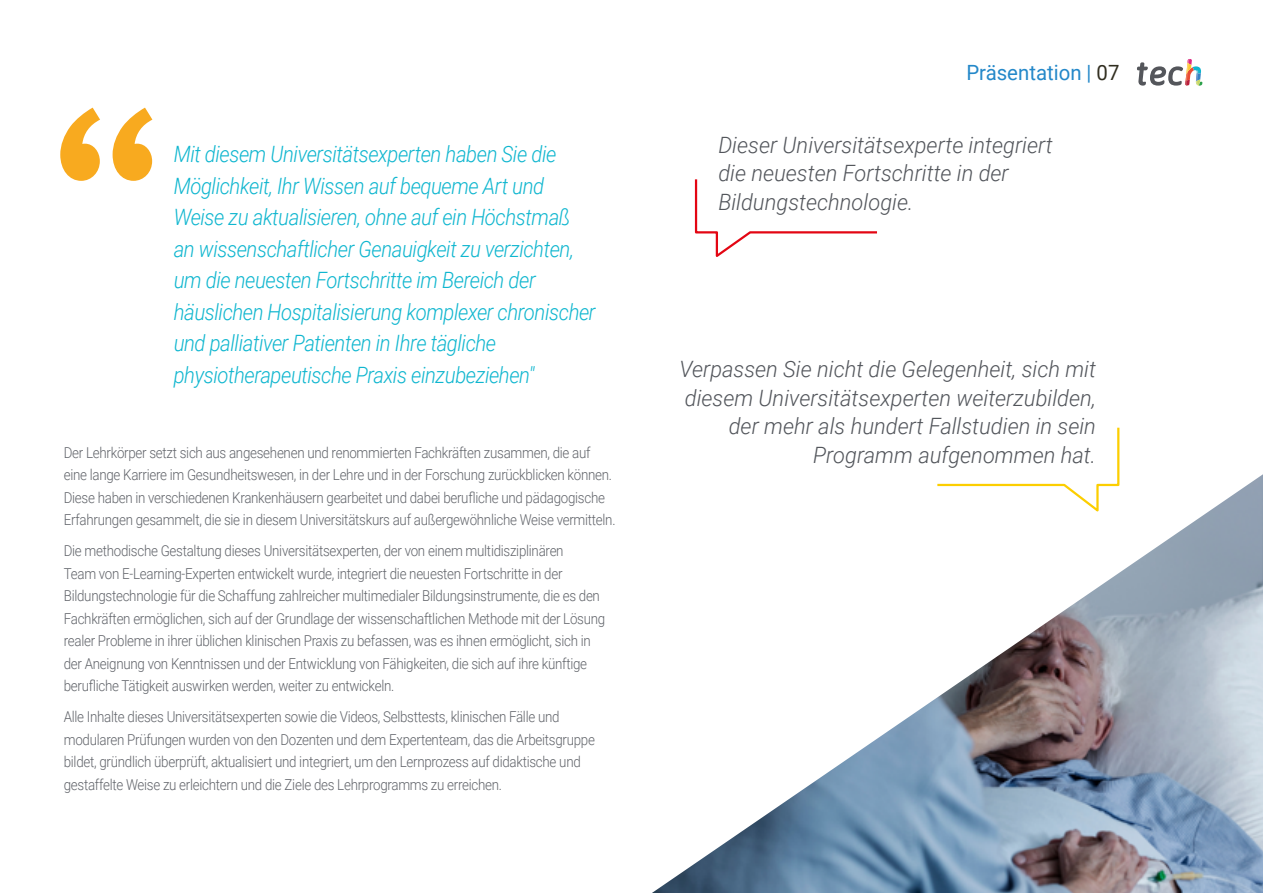
<style>
.page{position:relative;width:1263px;height:893px;background:#fff}
.page>*{position:absolute;margin:0;border:0;box-sizing:border-box;transform-origin:0 0}
.t1{font:italic 300 22.5px/31.5px "Roboto";letter-spacing:-.02em;color:#0fb6cf;scale:.9 1}
.t2{font:italic 300 22.5px/28.5px "Roboto";color:#52555b;text-align:right}
.t3{font:21px "Roboto";color:#2488c9}
.t4{font:300 15px/22.5px "Roboto";letter-spacing:-.02em;color:#61646a;scale:.89 1}
.s1{color:#312e20}
</style>
<div class="page">
<svg style="left:1117px;top:427px;width:3px;height:47px"></svg>
<svg style="left:694px;top:179px;width:183px;height:78px"></svg>
<svg style="left:60px;top:108px;width:92px;height:73px"></svg>
<img style="left:652px;top:474px;width:611px;height:419px">
<svg style="left:1137px;top:59px;width:65px;height:27px"></svg>
<p class="t1" style="left:174px;top:138px;width:470px">Mit diesem Universitätsexperten haben Sie die Möglichkeit, Ihr Wissen auf bequeme Art und Weise zu aktualisieren, ohne auf ein Höchstmaß an wissenschaftlicher Genauigkeit zu verzichten, um die neuesten Fortschritte im Bereich der häuslichen Hospitalisierung komplexer chronischer und palliativer Patienten in Ihre tägliche physiotherapeutische Praxis einzubeziehen"</p>
<p class="t4" style="left:64px;top:441px;width:621px">Der Lehrkörper setzt sich aus angesehenen und renommierten Fachkräften zusammen, die auf eine lange Karriere im Gesundheitswesen, in der Lehre und in der Forschung zurückblicken können.<br>Diese haben in verschiedenen Krankenhäusern gearbeitet und dabei berufliche und pädagogische Erfahrungen gesammelt, die sie in diesem Universitätskurs auf außergewöhnliche Weise vermitteln.</p>
<p class="t4" style="left:64px;top:539px;width:610px">Die methodische Gestaltung dieses Universitätsexperten, der von einem multidisziplinären<br>Team von E-Learning-Experten entwickelt wurde, integriert die neuesten Fortschritte in der Bildungstechnologie für die Schaffung zahlreicher multimedialer Bildungsinstrumente, die es den Fachkräften ermöglichen, sich auf der Grundlage der wissenschaftlichen Methode mit der Lösung realer Probleme in ihrer üblichen klinischen Praxis zu befassen, was es ihnen ermöglicht, sich in der Aneignung von Kenntnissen und der Entwicklung von Fähigkeiten, die sich auf ihre künftige berufliche Tätigkeit auswirken werden, weiter zu entwickeln.</p>
<p class="t4" style="left:64px;top:705px;width:598px">Alle Inhalte dieses Universitätsexperten sowie die Videos, Selbsttests, klinischen Fälle und modularen Prüfungen wurden von den Dozenten und dem Expertenteam, das die Arbeitsgruppe bildet, gründlich überprüft, aktualisiert und integriert, um den Lernprozess auf didaktische und gestaffelte Weise zu erleichtern und die Ziele des Lehrprogramms zu erreichen.</p>
<h2 class="t3" style="left:966px;top:57px;width:155px">Präsentation | <span class="s1">07</span></h2>
<h1 class="t2" style="left:718px;top:130px;width:336px;text-align:left">Dieser Universitätsexperte integriert die neuesten Fortschritte in der<br>Bildungstechnologie.</h1>
<h1 class="t2" style="left:679px;top:354px;width:418px">Verpassen Sie nicht die Gelegenheit, sich mit diesem Universitätsexperten weiterzubilden, der mehr als hundert Fallstudien in sein Programm aufgenommen hat.</h1>
</div>
